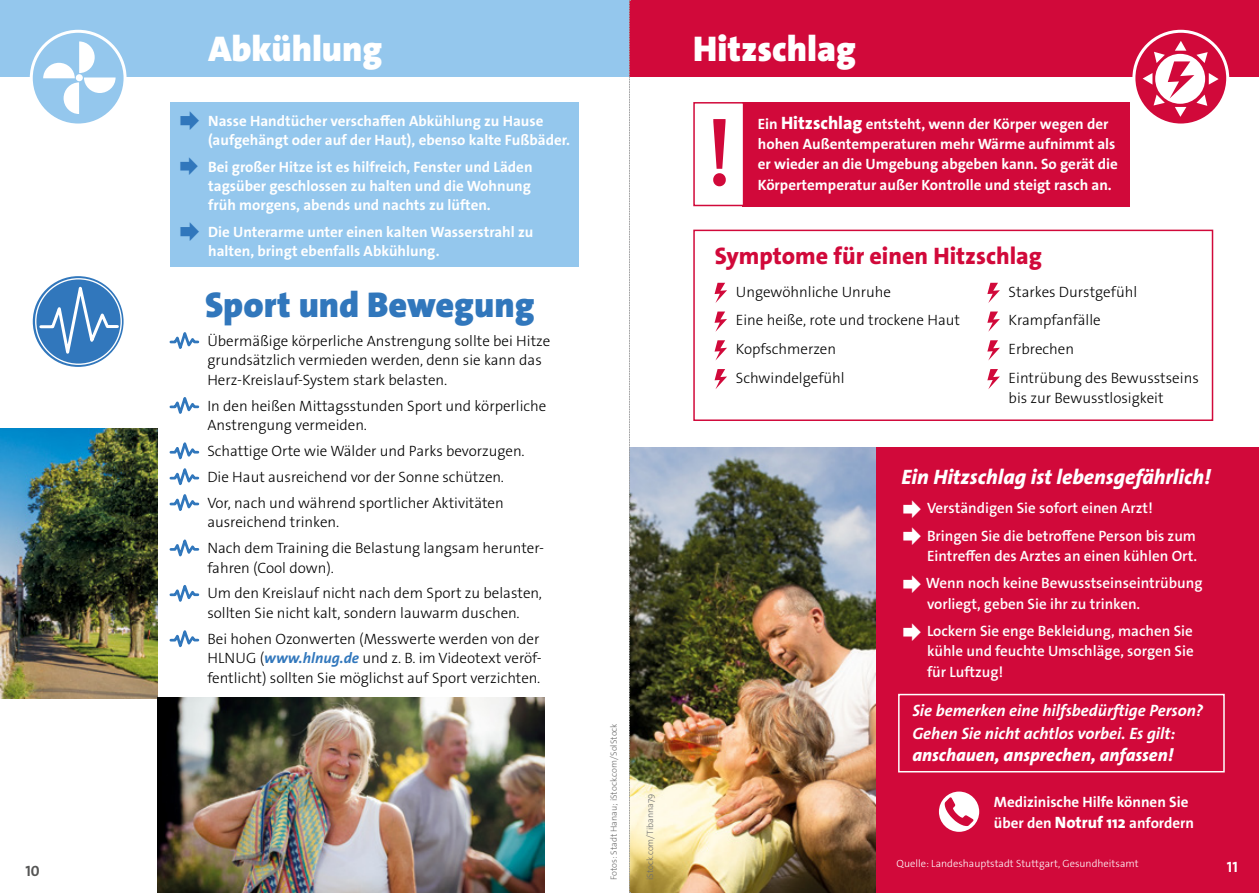
<style>
.page{position:relative;width:1259px;height:893px;background:#fff}
.page>*{position:absolute;margin:0;border:0;box-sizing:border-box;transform-origin:0 0}
.t1{font:900 36px "SPD The Sans";color:#fff}
.t2{font:900 36px "SPD The Sans";color:#3177bc}
.t3{font:800 24px "SPD The Sans";color:#d1093a}
.t4{font:italic 800 21px "SPD The Sans";color:#fff}
.t5{font:italic 800 18px "SPD The Sans";color:#fff}
.t6{font:italic 700 16.5px/22.5px "SPD The Sans";color:#fff}
.t7{font:300 15px/28.8px "SPD The Sans";color:#000}
.t8{font:700 15px/20.2px "SPD The Sans";color:#fff}
.t9{font:600 15px/27.5px "SPD The Sans";color:#fff}
.t10{font:700 15px "SPD The Sans";color:#565655}
.t11{font:300 10.5px "SPD The Sans";color:#fff}
.t12{font:300 9px "SPD The Sans";color:#6e6e6e}
.s1{font-weight:700;font-style:italic;color:#3177bc}
.s2{font-weight:800;font-size:18px}
.s3{font-weight:800;font-size:16.5px}
</style>
<div class="page">
<img style="left:0;top:428px;width:157px;height:270px">
<div style="left:170px;top:102px;width:408px;height:165px;background:#94c7ed"></div>
<div style="left:875px;top:448px;width:384px;height:445px;background:#d1093a"></div>
<div style="left:742px;top:102px;width:387px;height:104px;background:#d1093a"></div>
<div style="left:693px;top:230px;width:520px;height:191px;border:2px solid #d1093a"></div>
<svg style="left:714px;top:283px;width:13px;height:20px"></svg>
<svg style="left:714px;top:312px;width:13px;height:20px"></svg>
<svg style="left:714px;top:340px;width:13px;height:20px"></svg>
<svg style="left:714px;top:369px;width:13px;height:20px"></svg>
<svg style="left:169px;top:332px;width:31px;height:17px"></svg>
<svg style="left:169px;top:397px;width:31px;height:17px"></svg>
<svg style="left:169px;top:442px;width:31px;height:69px"></svg>
<svg style="left:169px;top:539px;width:31px;height:18px"></svg>
<svg style="left:169px;top:585px;width:31px;height:17px"></svg>
<svg style="left:169px;top:630px;width:31px;height:18px"></svg>
<div style="left:0;top:0;width:629px;height:77px;background:#94c7ed"></div>
<div style="left:629px;top:0;width:630px;height:77px;background:#d1093a"></div>
<svg style="left:1134px;top:31px;width:93px;height:94px"></svg>
<div style="left:1132px;top:30px;width:97px;height:97px;border:3px solid #fff;border-radius:50%"></div>
<svg style="left:1142px;top:41px;width:76px;height:76px"></svg>
<div style="left:693px;top:102px;width:51px;height:104px;background:#fff;border:2px solid #d1093a"></div>
<img style="left:630px;top:448px;width:245px;height:445px">
<svg style="left:987px;top:283px;width:13px;height:20px"></svg>
<svg style="left:987px;top:312px;width:13px;height:20px"></svg>
<svg style="left:987px;top:340px;width:13px;height:20px"></svg>
<svg style="left:987px;top:369px;width:13px;height:20px"></svg>
<svg style="left:713px;top:119px;width:13px;height:67px"></svg>
<div style="left:898px;top:694px;width:326px;height:78px;border:2px solid #fff"></div>
<div style="left:939px;top:792px;width:40px;height:40px;background:#fff;border-radius:50%"></div>
<svg style="left:944px;top:797px;width:29px;height:29px"></svg>
<svg style="left:31px;top:31px;width:94px;height:94px"></svg>
<div style="left:30px;top:30px;width:97px;height:97px;border:3px solid #fff;border-radius:50%"></div>
<svg style="left:43px;top:41px;width:73px;height:73px"></svg>
<img style="left:157px;top:697px;width:387px;height:196px">
<svg style="left:31px;top:275px;width:94px;height:93px"></svg>
<div style="left:30px;top:273px;width:97px;height:97px;border:3px solid #fff;border-radius:50%"></div>
<svg style="left:38px;top:274px;width:82px;height:94px"></svg>
<svg style="left:629px;top:0;width:1px;height:893px"></svg>
<p class="t10" style="left:26px;top:861px;width:16px">10</p>
<h1 class="t1" style="left:208px;top:25px;width:175px">Abkühlung</h1>
<h1 class="t1" style="left:693px;top:25px;width:164px">Hitzschlag</h1>
<p class="t8" style="left:208px;top:111px;width:363px;line-height:19.2px">Nasse Handtücher verschaffen Abkühlung zu Hause (aufgehängt oder auf der Haut), ebenso kalte Fußbäder.</p>
<p class="t8" style="left:208px;top:157px;width:326px;line-height:19.2px;text-align:justify">Bei großer Hitze ist es hilfreich, Fenster und Läden tagsüber geschlossen zu halten und die Wohnung früh morgens, abends und nachts zu lüften.</p>
<p class="t8" style="left:208px;top:222px;width:327px;line-height:19.2px">Die Unterarme unter einen kalten Wasserstrahl zu halten, bringt ebenfalls Abkühlung.</p>
<h1 class="t2" style="left:205px;top:282px;width:331px">Sport und Bewegung</h1>
<p class="t7" style="left:207px;top:331px;width:344px;line-height:19.5px">Übermäßige körperliche Anstrengung sollte bei Hitze grundsätzlich vermieden werden, denn sie kann das<br>Herz-Kreislauf-System stark belasten.</p>
<p class="t7" style="left:207px;top:396px;width:340px;line-height:19.5px">In den heißen Mittagsstunden Sport und körperliche<br>Anstrengung vermeiden.</p>
<p class="t7" style="left:207px;top:438px;width:319px;line-height:26px">Schattige Orte wie Wälder und Parks bevorzugen.<br>Die Haut ausreichend vor der Sonne schützen.<br>Vor, nach und während sportlicher Aktivitäten</p>
<p class="t7" style="left:207px;top:509px;width:338px;line-height:26px">ausreichend trinken.<br>Nach dem Training die Belastung langsam herunter-</p>
<p class="t7" style="left:207px;top:555px;width:336px;line-height:26px">fahren (Cool down).<br>Um den Kreislauf nicht nach dem Sport zu belasten,</p>
<p class="t7" style="left:207px;top:600px;width:333px;line-height:26px">sollten Sie nicht kalt, sondern lauwarm duschen.<br>Bei hohen Ozonwerten (Messwerte werden von der</p>
<p class="t7" style="left:207px;top:649px;width:336px;line-height:19.5px">HLNUG (<span class="s1">www.hlnug.de</span> und z. B. im Videotext veröf&shy;fentlicht) sollten Sie möglichst auf Sport verzichten.</p>
<p class="t12" style="left:608px;top:880px;width:158px;rotate:-90deg">Fotos: Stadt Hanau; iStock.com/SolStock</p>
<p class="t12" style="left:644px;top:880px;width:88px;rotate:-90deg">iStock.com/Tibanna79</p>
<p class="t8" style="left:758px;top:114px;width:361px">Ein <span class="s2">Hitzschlag</span> entsteht, wenn der Körper wegen der hohen Außentemperaturen mehr Wärme aufnimmt als er wieder an die Umgebung abgeben kann. So gerät die Körpertemperatur außer Kontrolle und steigt rasch an.</p>
<h2 class="t3" style="left:715px;top:241px;width:328px">Symptome für einen Hitzschlag</h2>
<p class="t7" style="left:736px;top:277px;width:226px">Ungewöhnliche Unruhe<br>Eine heiße, rote und trockene Haut<br>Kopfschmerzen<br>Schwindelgefühl</p>
<p class="t7" style="left:1008px;top:277px;width:192px">Starkes Durstgefühl<br>Krampfanfälle<br>Erbrechen<br>Eintrübung des Bewusstseins</p>
<p class="t7" style="left:1008px;top:384px;width:156px">bis zur Bewusstlosigkeit</p>
<h3 class="t4" style="left:901px;top:464px;width:311px">Ein Hitzschlag ist lebensgefährlich!</h3>
<p class="t9" style="left:927px;top:494px;width:270px">Verständigen Sie sofort einen Arzt!<br>Bringen Sie die betroffene Person bis zum</p>
<p class="t9" style="left:926px;top:542px;width:278px">Eintreffen des Arztes an einen kühlen Ort.<br>Wenn noch keine Bewusstseinseintrübung</p>
<p class="t9" style="left:927px;top:590px;width:267px">vorliegt, geben Sie ihr zu trinken.<br>Lockern Sie enge Bekleidung, machen Sie</p>
<p class="t9" style="left:927px;top:641px;width:268px;line-height:20.2px">kühle und feuchte Umschläge, sorgen Sie für Luftzug!</p>
<p class="t6" style="left:912px;top:699px;width:292px">Sie bemerken eine hilfsbedürftige Person?<br>Gehen Sie nicht achtlos vorbei. Es gilt:</p>
<p class="t5" style="left:912px;top:743px;width:263px">anschauen, ansprechen, anfassen!</p>
<p class="t8" style="left:993px;top:792px;width:202px">Medizinische Hilfe können Sie über den <span class="s3">Notruf 112</span> anfordern</p>
<p class="t11" style="left:896px;top:856px;width:243px">Quelle: Landeshauptstadt Stuttgart, Gesundheitsamt</p>
<p class="t8" style="left:1227px;top:856px;width:12px">11</p>
</div>
